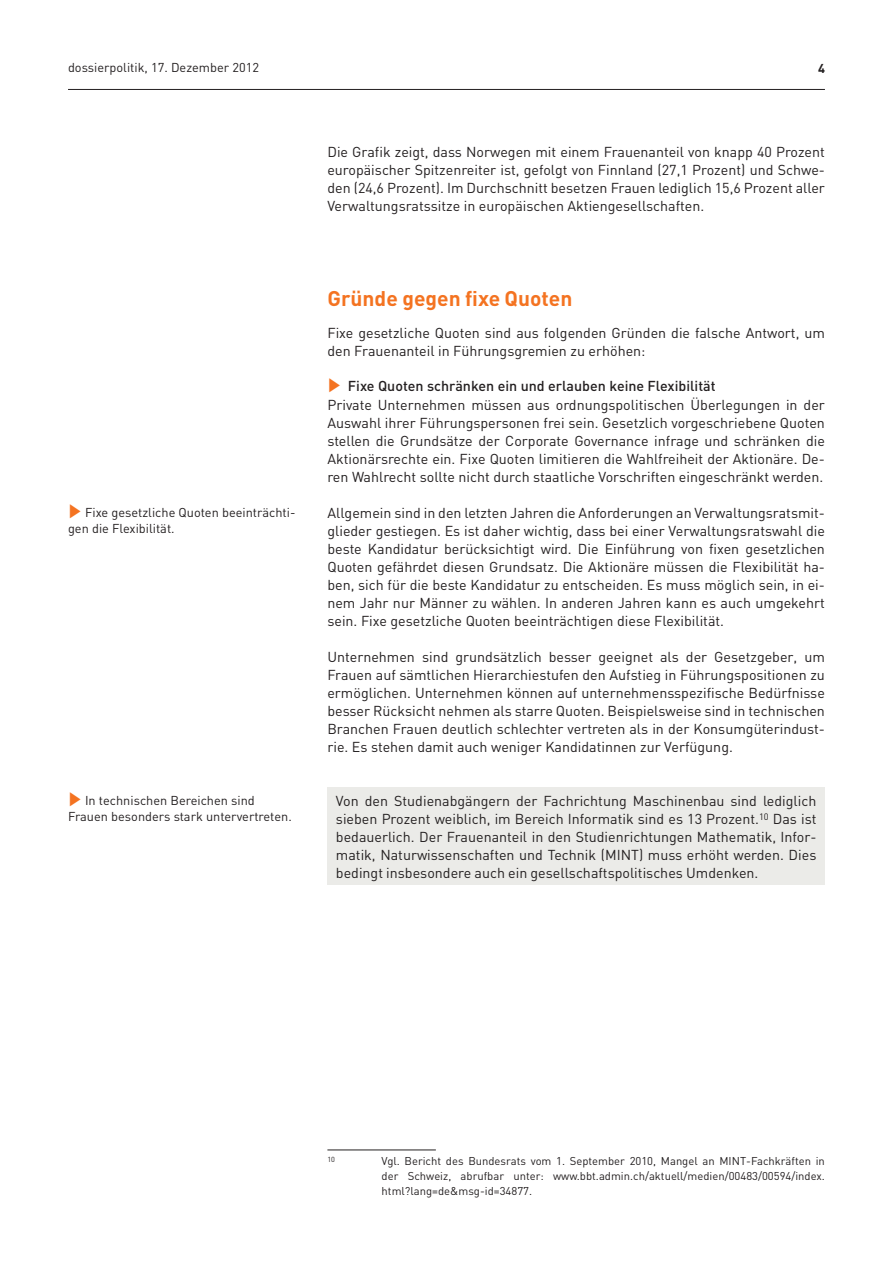
<style>
.page{position:relative;width:893px;height:1263px;background:#fff}
.page>*{position:absolute;margin:0;border:0;box-sizing:border-box;transform-origin:0 0}
.t1{font:700 21px "DIN";color:#f47321}
.t2{font:14.25px/18px "DIN";color:#231f20;text-align:justify}
.t3{font:12.75px/16.5px "DIN";color:#231f20}
.t4{font:700 12.75px "DIN";color:#231f20}
.t5{font:11.25px/15px "DIN";color:#231f20;text-align:justify}
.t6{font:7.35px "DIN";color:#231f20}
.s1{color:#f47321}
.s2{font-weight:500}
</style>
<div class="page">
<hr style="left:68px;top:89px;width:757px;height:1px;background:#231f20">
<div style="left:327px;top:787px;width:498px;height:98px;background:#ebebe8"></div>
<hr style="left:327px;top:1150px;width:109px;height:1px;background:#231f20">
<p class="t3" style="left:68px;top:59px;width:193px">dossierpolitik, 17. Dezember 2012</p>
<p class="t4" style="left:818px;top:60px;width:8px">4</p>
<p class="t3" style="left:68px;top:504px;width:229px"><span class="s1">✓</span> Fixe gesetzliche Quoten beeinträchti&shy;gen die Flexibilität.</p>
<p class="t3" style="left:68px;top:792px;width:225px"><span class="s1">✓</span> In technischen Bereichen sind<br>Frauen besonders stark untervertreten.</p>
<p class="t2" style="left:327px;top:143px;width:499px">Die Grafik zeigt, dass Norwegen mit einem Frauenanteil von knapp 40 Prozent europäischer Spitzenreiter ist, gefolgt von Finnland (27,1 Prozent) und Schwe&shy;den (24,6 Prozent). Im Durchschnitt besetzen Frauen lediglich 15,6 Prozent aller Verwaltungsratssitze in europäischen Aktiengesellschaften.</p>
<h1 class="t1" style="left:327px;top:285px;width:246px">Gründe gegen fixe Quoten</h1>
<p class="t2" style="left:327px;top:323px;width:499px">Fixe gesetzliche Quoten sind aus folgenden Gründen die falsche Antwort, um den Frauenanteil in Führungsgremien zu erhöhen:</p>
<p class="t2" style="left:327px;top:376px;width:499px;text-align:left"><span class="s1">✓</span> <span class="s2">Fixe Quoten schränken ein und erlauben keine Flexibilität<br></span>Private Unternehmen müssen aus ordnungspolitischen Überlegungen in der Auswahl ihrer Führungspersonen frei sein. Gesetzlich vorgeschriebene Quoten stellen die Grundsätze der Corporate Governance infrage und schränken die Aktionärsrechte ein. Fixe Quoten limitieren die Wahlfreiheit der Aktionäre. De&shy;ren Wahlrecht sollte nicht durch staatliche Vorschriften eingeschränkt werden.</p>
<p class="t2" style="left:327px;top:503px;width:499px">Allgemein sind in den letzten Jahren die Anforderungen an Verwaltungsratsmit&shy;glieder gestiegen. Es ist daher wichtig, dass bei einer Verwaltungsratswahl die beste Kandidatur berücksichtigt wird. Die Einführung von fixen gesetzlichen Quoten gefährdet diesen Grundsatz. Die Aktionäre müssen die Flexibilität ha&shy;ben, sich für die beste Kandidatur zu entscheiden. Es muss möglich sein, in ei&shy;nem Jahr nur Männer zu wählen. In anderen Jahren kann es auch umgekehrt sein. Fixe gesetzliche Quoten beeinträchtigen diese Flexibilität.</p>
<p class="t2" style="left:327px;top:647px;width:499px">Unternehmen sind grundsätzlich besser geeignet als der Gesetzgeber, um Frauen auf sämtlichen Hierarchiestufen den Aufstieg in Führungspositionen zu ermöglichen. Unternehmen können auf unternehmensspezifische Bedürfnisse besser Rücksicht nehmen als starre Quoten. Beispielsweise sind in technischen Branchen Frauen deutlich schlechter vertreten als in der Konsumgüterindust&shy;rie. Es stehen damit auch weniger Kandidatinnen zur Verfügung.</p>
<p class="t2" style="left:336px;top:791px;width:482px">Von den Studienabgängern der Fachrichtung Maschinenbau sind lediglich sieben Prozent weiblich, im Bereich Informatik sind es 13 Prozent.<sup>10</sup> Das ist bedauerlich. Der Frauenanteil in den Studienrichtungen Mathematik, Infor&shy;matik, Naturwissenschaften und Technik (MINT) muss erhöht werden. Dies bedingt insbesondere auch ein gesellschaftspolitisches Umdenken.</p>
<p class="t6" style="left:327px;top:1155px;width:9px">10</p>
<p class="t5" style="left:382px;top:1153px;width:445px">Vgl. Bericht des Bundesrats vom 1. September 2010, Mangel an MINT-Fachkräften in der Schweiz, abrufbar unter: www.bbt.admin.ch/aktuell/medien/00483/00594/index. html?lang=de&amp;msg-id=34877.</p>
</div>
